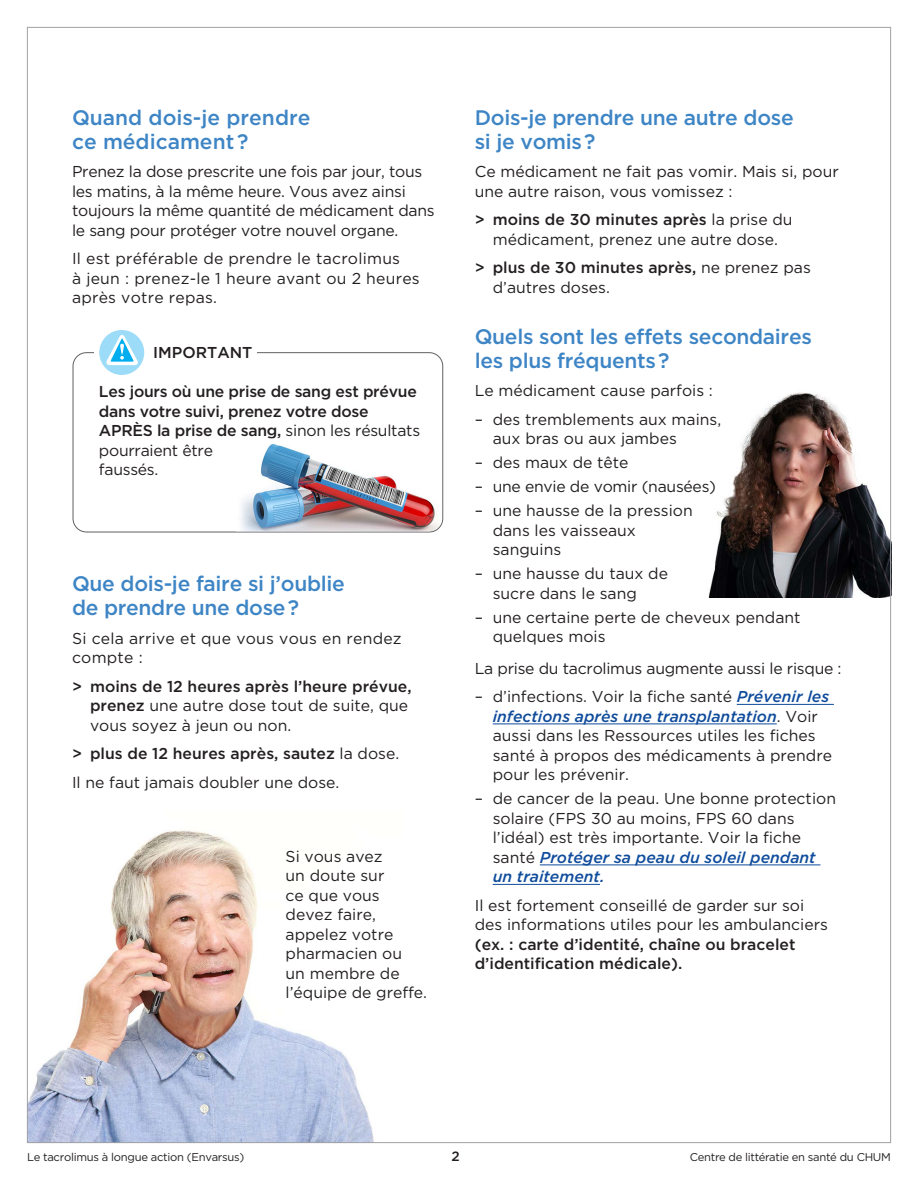
<style>
.page{position:relative;width:918px;height:1188px;background:#fff}
.page>*{position:absolute;margin:0;border:0;box-sizing:border-box;transform-origin:0 0}
.t1{font:500 21px/24px "Gotham";letter-spacing:-.015em;color:#3e85c5}
.t2{font:15.75px/19.5px "Gotham";color:#231f20}
.t3{font:500 15.75px/19.5px "Gotham";letter-spacing:-.015em;color:#231f20}
.t4{font:500 13.5px "Gotham";color:#231f20}
.t5{font:11.25px "Gotham";letter-spacing:-.025em;color:#231f20}
.s1{font-weight:400}
.s2{font-weight:500}
.s3{font-weight:500;font-style:italic;color:#0f4c9c}
</style>
<div class="page">
<img style="left:29px;top:830px;width:345px;height:311px">
<img style="left:708px;top:392px;width:181px;height:205px">
<hr style="left:737px;top:704px;width:97px;height:1px;background:#0f4c9c">
<hr style="left:493px;top:724px;width:284px;height:1px;background:#0f4c9c">
<hr style="left:540px;top:865px;width:280px;height:1px;background:#0f4c9c">
<hr style="left:493px;top:884px;width:107px;height:1px;background:#0f4c9c">
<div style="left:73px;top:352px;width:370px;height:181px;border:1px solid #616164;border-radius:14px"></div>
<div style="left:94px;top:347px;width:72px;height:11px;background:#fff"></div>
<div style="left:153px;top:344px;width:104px;height:18px;background:#fff"></div>
<div style="left:99px;top:330px;width:45px;height:45px;background:#9cdcf8;border-radius:22px"></div>
<svg style="left:106px;top:335px;width:32px;height:30px"></svg>
<img style="left:241px;top:439px;width:201px;height:92px">
<h1 class="t1" style="left:72px;top:105px;width:240px">Quand dois-je prendre ce médicament ?</h1>
<p class="t2" style="left:72px;top:162px;width:364px">Prenez la dose prescrite une fois par jour, tous les matins, à la même heure. Vous avez ainsi toujours la même quantité de médicament dans le sang pour protéger votre nouvel organe.</p>
<p class="t2" style="left:72px;top:249px;width:349px">Il est préférable de prendre le tacrolimus<br>à jeun : prenez-le 1 heure avant ou 2 heures après votre repas.</p>
<p class="t3" style="left:153px;top:342px;width:101px">IMPORTANT</p>
<p class="t3" style="left:99px;top:382px;width:323px">Les jours où une prise de sang est prévue dans votre suivi, prenez votre dose<br>APRÈS la prise de sang, <span class="s1">sinon les résultats pourraient être<br>faussés.</span></p>
<h1 class="t1" style="left:72px;top:572px;width:274px">Que dois-je faire si j’oublie de prendre une dose ?</h1>
<p class="t2" style="left:72px;top:628px;width:331px">Si cela arrive et que vous vous en rendez compte :</p>
<p class="t2" style="left:90px;top:676px;width:323px;text-indent:-18px"><span class="s2">&gt; moins de 12 heures après l’heure prévue, prenez</span> une autre dose tout de suite, que vous soyez à jeun ou non.</p>
<p class="t2" style="left:72px;top:739px;width:329px;line-height:28.5px"><span class="s2">&gt; plus de 12 heures après, sautez</span> la dose.<br>Il ne faut jamais doubler une dose.</p>
<p class="t2" style="left:286px;top:846px;width:143px">Si vous avez<br>un doute sur<br>ce que vous devez faire, appelez votre pharmacien ou<br>un membre de l’équipe de greffe.</p>
<h1 class="t1" style="left:475px;top:105px;width:321px">Dois-je prendre une autre dose si je vomis ?</h1>
<p class="t2" style="left:475px;top:162px;width:366px">Ce médicament ne fait pas vomir. Mais si, pour une autre raison, vous vomissez :</p>
<p class="t2" style="left:475px;top:210px;width:319px;text-align:center"><span class="s2">&gt; moins de 30 minutes après</span> la prise du médicament, prenez une autre dose.</p>
<p class="t2" style="left:493px;top:258px;width:320px;text-indent:-18px"><span class="s2">&gt; plus de 30 minutes après,</span> ne prenez pas d’autres doses.</p>
<h1 class="t1" style="left:475px;top:324px;width:339px">Quels sont les effets secondaires les plus fréquents ?</h1>
<p class="t2" style="left:475px;top:381px;width:240px">Le médicament cause parfois :</p>
<p class="t2" style="left:493px;top:409px;width:230px;text-indent:-18px">– des tremblements aux mains, aux bras ou aux jambes</p>
<p class="t2" style="left:475px;top:453px;width:155px">– des maux de tête</p>
<p class="t2" style="left:475px;top:477px;width:243px">– une envie de vomir (nausées)</p>
<p class="t2" style="left:493px;top:501px;width:202px;text-indent:-18px">– une hausse de la pression dans les vaisseaux sanguins</p>
<p class="t2" style="left:493px;top:564px;width:177px;text-indent:-18px">– une hausse du taux de sucre dans le sang</p>
<p class="t2" style="left:493px;top:607px;width:309px;text-indent:-18px">– une certaine perte de cheveux pendant quelques mois</p>
<p class="t2" style="left:475px;top:658px;width:368px">La prise du tacrolimus augmente aussi le risque :</p>
<p class="t2" style="left:493px;top:687px;width:341px;text-indent:-18px">– d’infections. Voir la fiche santé <span class="s3">Prévenir les infections après une transplantation</span>. Voir aussi dans les Ressources utiles les fiches santé à propos des médicaments à prendre pour les prévenir.</p>
<p class="t2" style="left:493px;top:789px;width:345px;text-indent:-18px">– de cancer de la peau. Une bonne protection solaire (FPS 30 au moins, FPS 60 dans l’idéal) est très importante. Voir la fiche santé <span class="s3">Protéger sa peau du soleil pendant un traitement.</span></p>
<p class="t2" style="left:475px;top:895px;width:355px">Il est fortement conseillé de garder sur soi des informations utiles pour les ambulanciers</p>
<p class="t3" style="left:475px;top:934px;width:322px">(ex. : carte d’identité, chaîne ou bracelet d’identification médicale).</p>
<p class="t5" style="left:27px;top:1150px;width:219px">Le tacrolimus à longue action (Envarsus)</p>
<p class="t4" style="left:451px;top:1147px;width:10px">2</p>
<p class="t5" style="left:690px;top:1150px;width:203px">Centre de littératie en santé du CHUM</p>
</div>
